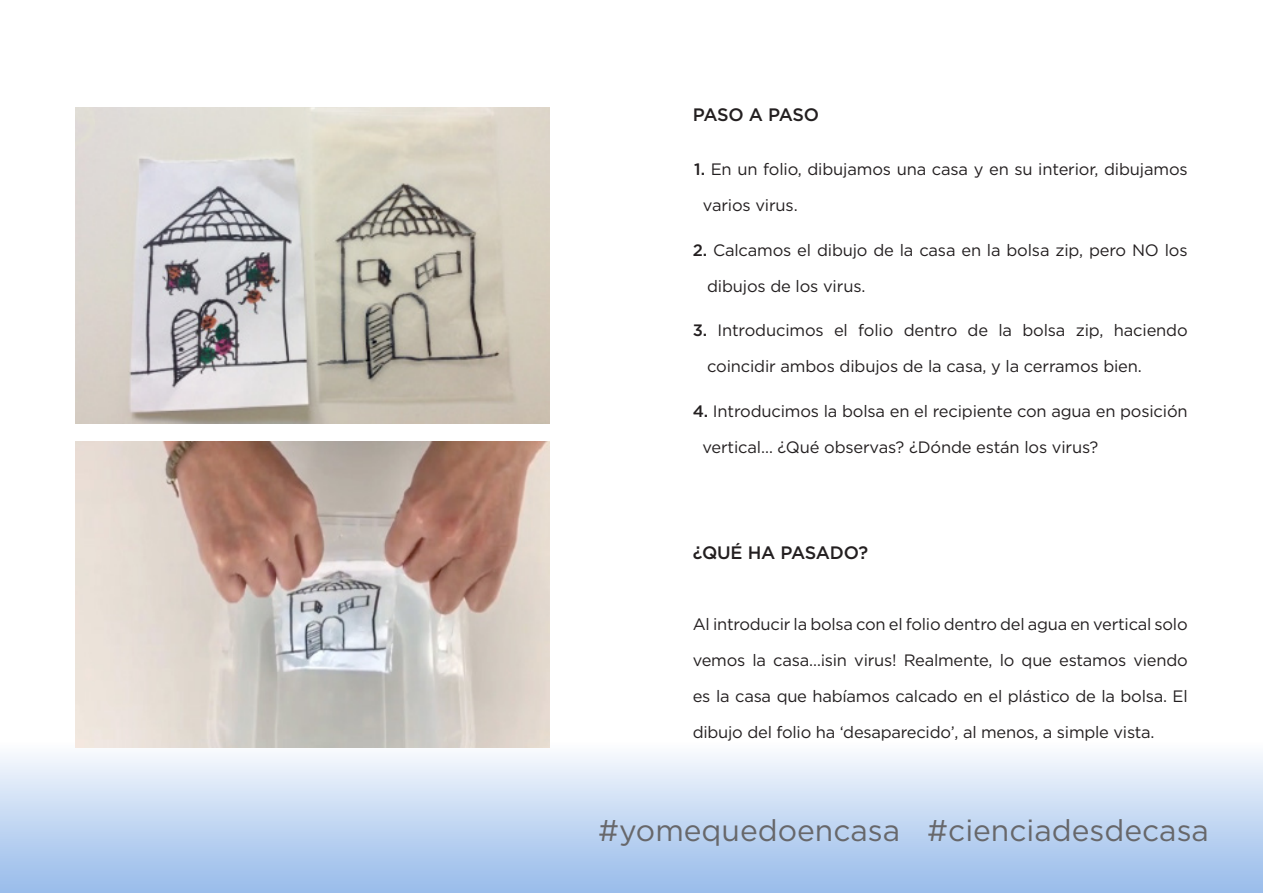
<style>
.page{position:relative;width:1263px;height:893px;background:#fff}
.page>*{position:absolute;margin:0;border:0;box-sizing:border-box;transform-origin:0 0}
.t1{font:30px "Gotham";color:#67676a}
.t2{font:500 18px "Gotham";letter-spacing:-.015em;color:#231f20}
.t3{font:16.5px/36px "Gotham";letter-spacing:-.01em;color:#231f20}
.s1{font-weight:500}
</style>
<div class="page">
<div style="left:0;top:724px;width:1263px;height:169px;background:linear-gradient(to bottom,#fff,#96baea)"></div>
<img style="left:75px;top:107px;width:475px;height:316px">
<img style="left:75px;top:442px;width:475px;height:305px">
<p class="t2" style="left:693px;top:103px;width:128px">PASO A PASO</p>
<p class="t3" style="left:703px;top:151px;width:486px;text-indent:-9px"><span class="s1">1.</span> En un folio, dibujamos una casa y en su interior, dibujamos varios virus.</p>
<p class="t3" style="left:707px;top:232px;width:482px;text-indent:-14px"><span class="s1">2.</span> Calcamos el dibujo de la casa en la bolsa zip, pero NO los dibujos de los virus.</p>
<p class="t3" style="left:707px;top:312px;width:482px;text-indent:-14px"><span class="s1">3.</span> Introducimos el folio dentro de la bolsa zip, haciendo coincidir ambos dibujos de la casa, y la cerramos bien.</p>
<p class="t3" style="left:702px;top:393px;width:487px;text-indent:-10px"><span class="s1">4.</span> Introducimos la bolsa en el recipiente con agua en posición vertical… ¿Qué observas? ¿Dónde están los virus?</p>
<p class="t2" style="left:693px;top:541px;width:177px">¿QUÉ HA PASADO?</p>
<p class="t3" style="left:693px;top:606px;width:496px;text-align:justify">Al introducir la bolsa con el folio dentro del agua en vertical solo vemos la casa…¡sin virus! Realmente, lo que estamos viendo es la casa que habíamos calcado en el plástico de la bolsa. El dibujo del folio ha ‘desaparecido’, al menos, a simple vista.</p>
<p class="t1" style="left:598px;top:811px;width:612px">#yomequedoencasa #cienciadesdecasa</p>
</div>
